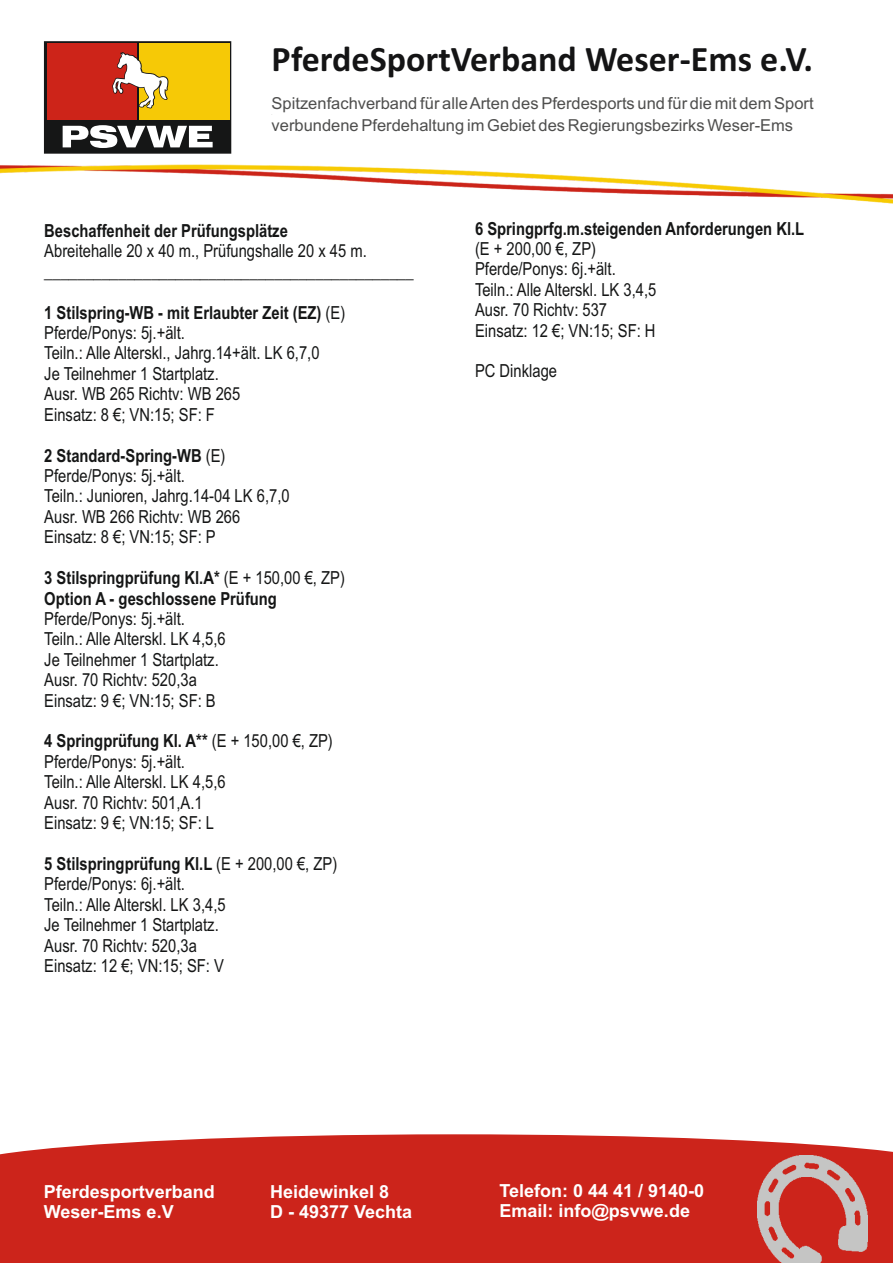
<style>
.page{position:relative;width:893px;height:1263px;background:#fff}
.page>*{position:absolute;margin:0;border:0;box-sizing:border-box;transform-origin:0 0}
.t1{font:700 36px "Calibri";color:#141415}
.t2{font:18px/20.4px "Arial Narrow";color:#151616}
.t3{font:700 18px/20.5px "Arial Narrow";color:#151616}
.t4{font:700 18px/20.1px "Arial";color:#fff}
.t5{font:16.5px/21.8px "Arial";color:#4e4e4d}
.s1{font-weight:700}
.s2{font-weight:400}
</style>
<div class="page">
<div style="left:0;top:1167px;width:893px;height:96px;background:#cc241b"></div>
<svg style="left:0;top:1134px;width:893px;height:66px;fill:#cc241b"></svg>
<svg style="left:44px;top:41px;width:187px;height:107px;background:#bb7837"></svg>
<img style="left:758px;top:1156px;width:110px;height:107px">
<img style="left:1px;top:148px;width:892px;height:56px">
<h1 class="t1" style="left:272px;top:44px;width:543px">PferdeSportVerband Weser-Ems e.V.</h1>
<p class="t5" style="left:272px;top:94px;width:544px">Spitzenfachverband für alle Arten des Pferdesports und für die mit dem Sport verbundene Pferdehaltung im Gebiet des Regierungsbezirks Weser-Ems</p>
<p class="t3" style="left:44px;top:222px;width:245px">Beschaffenheit der Prüfungsplätze</p>
<p class="t2" style="left:44px;top:242px;width:371px">Abreitehalle 20 x 40 m., Prüfungshalle 20 x 45 m. _____________________________________________</p>
<p class="t2" style="left:44px;top:304px;width:302px"><span class="s1">1 Stilspring-WB - mit Erlaubter Zeit (EZ)</span> (E)<br>Pferde/Ponys: 5j.+ält.<br>Teiln.: Alle Alterskl., Jahrg.14+ält. LK 6,7,0<br>Je Teilnehmer 1 Startplatz.<br>Ausr. WB 265 Richtv: WB 265<br>Einsatz: 8 €; VN:15; SF: F</p>
<p class="t2" style="left:44px;top:447px;width:247px"><span class="s1">2 Standard-Spring-WB</span> (E)<br>Pferde/Ponys: 5j.+ält.<br>Teiln.: Junioren, Jahrg.14-04 LK 6,7,0<br>Ausr. WB 266 Richtv: WB 266<br>Einsatz: 8 €; VN:15; SF: P</p>
<p class="t3" style="left:44px;top:569px;width:302px">3 Stilspringprüfung Kl.A* <span class="s2">(E + 150,00 €, ZP)<br></span>Option A - geschlossene Prüfung</p>
<p class="t2" style="left:44px;top:610px;width:183px">Pferde/Ponys: 5j.+ält.<br>Teiln.: Alle Alterskl. LK 4,5,6<br>Je Teilnehmer 1 Startplatz.<br>Ausr. 70 Richtv: 520,3a<br>Einsatz: 9 €; VN:15; SF: B</p>
<p class="t2" style="left:44px;top:733px;width:290px"><span class="s1">4 Springprüfung Kl. A**</span> (E + 150,00 €, ZP)<br>Pferde/Ponys: 5j.+ält.<br>Teiln.: Alle Alterskl. LK 4,5,6<br>Ausr. 70 Richtv: 501,A.1<br>Einsatz: 9 €; VN:15; SF: L</p>
<p class="t2" style="left:44px;top:855px;width:294px"><span class="s1">5 Stilspringprüfung Kl.L</span> (E + 200,00 €, ZP)<br>Pferde/Ponys: 6j.+ält.<br>Teiln.: Alle Alterskl. LK 3,4,5<br>Je Teilnehmer 1 Startplatz.<br>Ausr. 70 Richtv: 520,3a<br>Einsatz: 12 €; VN:15; SF: V</p>
<p class="t3" style="left:475px;top:220px;width:331px">6 Springprfg.m.steigenden Anforderungen Kl.L</p>
<p class="t2" style="left:475px;top:240px;width:183px">(E + 200,00 €, ZP)<br>Pferde/Ponys: 6j.+ält.<br>Teiln.: Alle Alterskl. LK 3,4,5<br>Ausr. 70 Richtv: 537<br>Einsatz: 12 €; VN:15; SF: H</p>
<p class="t2" style="left:475px;top:362px;width:84px">PC Dinklage</p>
<p class="t4" style="left:44px;top:1183px;width:173px">Pferdesportverband<br>Weser-Ems e.V</p>
<p class="t4" style="left:270px;top:1183px;width:144px">Heidewinkel 8<br>D - 49377 Vechta</p>
<p class="t4" style="left:499px;top:1182px;width:206px">Telefon: 0 44 41 / 9140-0<br>Email: info@psvwe.de</p>
</div>
